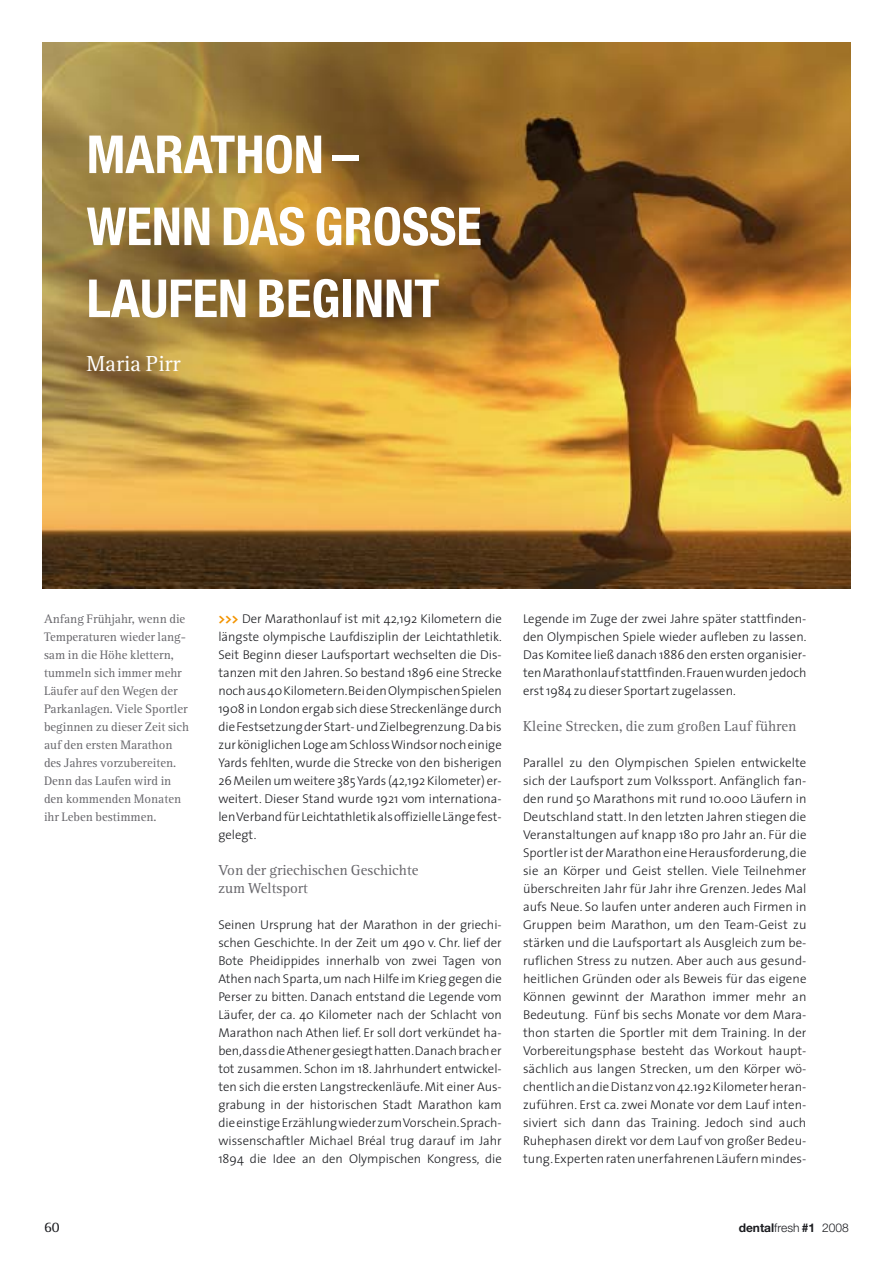
<style>
.page{position:relative;width:893px;height:1263px;background:#fff}
.page>*{position:absolute;margin:0;border:0;box-sizing:border-box;transform-origin:0 0}
.t1{font:700 condensed 52.5px/72px "Helvetica Neue";color:#fff}
.t2{font:22.5px "Rotis Serif";color:#fff}
.t3{font:15px/18px "Rotis Serif";color:#67666b}
.t4{font:15px "Rotis Serif";color:#1b1c20}
.t5{font:300 12.75px/18px "The Sans";color:#1b1c20;text-align:justify}
.t6{font:12.75px/18px "Rotis Serif";color:#67666b}
.t7{font:300 12px "Helvetica Neue";color:#1b1c20}
.s1{font-weight:700;font-size:13.5px;color:#f39400}
.s2{font-weight:700}
</style>
<div class="page">
<img style="left:43px;top:43px;width:807px;height:545px">
<h1 class="t1" style="left:87px;top:123px;width:397px">MARATHON –<br>WENN DAS GROSSE<br>LAUFEN BEGINNT</h1>
<h2 class="t2" style="left:87px;top:355px;width:95px">Maria Pirr</h2>
<p class="t6" style="left:44px;top:611px;width:147px">Anfang Frühjahr, wenn die<br>Temperaturen wieder lang&shy;sam in die Höhe klettern, tummeln sich immer mehr<br>Läufer auf den Wegen der<br>Parkanlagen. Viele Sportler beginnen zu dieser Zeit sich auf den ersten Marathon des Jahres vorzubereiten.<br>Denn das Laufen wird in den kommenden Monaten ihr Leben bestimmen.</p>
<p class="t5" style="left:218px;top:611px;width:285px"><span class="s1">&gt;&gt;&gt;</span> Der Marathonlauf ist mit 42,192 Kilometern die längste olympische Laufdisziplin der Leichtathletik.<br>Seit Beginn dieser Laufsportart wechselten die Dis&shy;tanzen mit den Jahren. So bestand 1896 eine Strecke noch aus 40 Kilometern.Bei den Olympischen Spielen 1908 in London ergab sich diese Streckenlänge durch die Festsetzung der Start- und Zielbegrenzung.Da bis zur königlichen Loge am Schloss Windsor noch einige Yards fehlten, wurde die Strecke von den bisherigen 26 Meilen um weitere 385 Yards (42,192 Kilometer) er&shy;weitert. Dieser Stand wurde 1921 vom internationa&shy;len Verband für Leichtathletik als offizielle Länge fest&shy;gelegt.</p>
<p class="t3" style="left:218px;top:862px;width:202px">Von der griechischen Geschichte zum Weltsport</p>
<p class="t5" style="left:218px;top:917px;width:285px">Seinen Ursprung hat der Marathon in der griechi&shy;schen Geschichte. In der Zeit um 490 v. Chr. lief der Bote Pheidippides innerhalb von zwei Tagen von Athen nach Sparta, um nach Hilfe im Krieg gegen die Perser zu bitten. Danach entstand die Legende vom Läufer, der ca. 40 Kilometer nach der Schlacht von Marathon nach Athen lief. Er soll dort verkündet ha&shy;ben,dass die Athener gesiegt hatten.Danach brach er tot zusammen. Schon im 18. Jahrhundert entwickel&shy;ten sich die ersten Langstreckenläufe. Mit einer Aus&shy;grabung in der historischen Stadt Marathon kam die einstige Erzählung wieder zum Vorschein.Sprach&shy;wissenschaftler Michael Bréal trug darauf im Jahr 1894 die Idee an den Olympischen Kongress, die</p>
<p class="t5" style="left:523px;top:611px;width:285px">Legende im Zuge der zwei Jahre später stattfinden&shy;den Olympischen Spiele wieder aufleben zu lassen.<br>Das Komitee ließ danach 1886 den ersten organisier&shy;ten Marathonlauf stattfinden.Frauen wurden jedoch erst 1984 zu dieser Sportart zugelassen.</p>
<p class="t3" style="left:523px;top:718px;width:275px">Kleine Strecken, die zum großen Lauf führen</p>
<p class="t5" style="left:523px;top:755px;width:285px">Parallel zu den Olympischen Spielen entwickelte sich der Laufsport zum Volkssport. Anfänglich fan&shy;den rund 50 Marathons mit rund 10.000 Läufern in Deutschland statt. In den letzten Jahren stiegen die Veranstaltungen auf knapp 180 pro Jahr an. Für die Sportler ist der Marathon eine Herausforderung,die sie an Körper und Geist stellen. Viele Teilnehmer überschreiten Jahr für Jahr ihre Grenzen. Jedes Mal aufs Neue. So laufen unter anderen auch Firmen in Gruppen beim Marathon, um den Team-Geist zu stärken und die Laufsportart als Ausgleich zum be&shy;ruflichen Stress zu nutzen. Aber auch aus gesund&shy;heitlichen Gründen oder als Beweis für das eigene Können gewinnt der Marathon immer mehr an Bedeutung. Fünf bis sechs Monate vor dem Mara&shy;thon starten die Sportler mit dem Training. In der Vorbereitungsphase besteht das Workout haupt&shy;sächlich aus langen Strecken, um den Körper wö&shy;chentlich an die Distanz von 42.192 Kilometer heran&shy;zuführen. Erst ca. zwei Monate vor dem Lauf inten&shy;siviert sich dann das Training. Jedoch sind auch Ruhephasen direkt vor dem Lauf von großer Bedeu&shy;tung.Experten raten unerfahrenen Läufern mindes-</p>
<p class="t4" style="left:44px;top:1222px;width:17px">60</p>
<p class="t7" style="left:739px;top:1224px;width:112px"><span class="s2">dental</span>fresh <span class="s2">#1</span> 2008</p>
</div>
